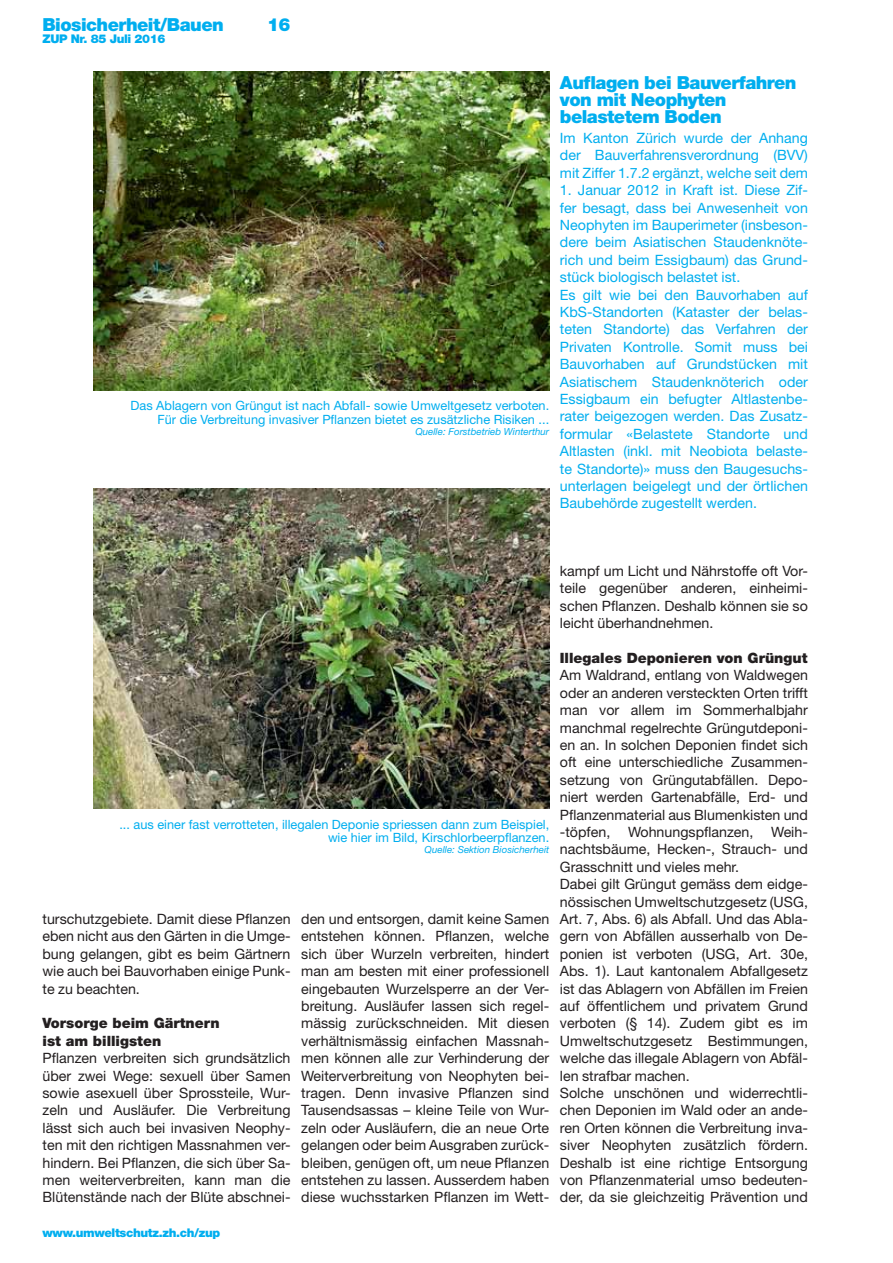
<style>
.page{position:relative;width:893px;height:1263px;background:#fff}
.page>*{position:absolute;margin:0;border:0;box-sizing:border-box;transform-origin:0 0}
.t1{font:900 18px/17.2px "Helvetica Neue LT Std";letter-spacing:-.03em;color:#00aeef}
.t2{font:14.25px/17.4px "Helvetica Neue LT Std";color:#231f20;text-align:justify}
.t3{font:14.25px/17.4px "Helvetica Neue LT Std";color:#00aeef;text-align:justify}
.t4{font:900 14.25px/17.2px "Helvetica Neue LT Std";color:#231f20}
.t5{font:12.75px/13.5px "Helvetica Neue LT Std";color:#00aeef;text-align:right}
.t6{font:900 12px "Helvetica Neue LT Std";letter-spacing:-.03em;color:#00aeef}
.t7{font:italic 9.75px "Helvetica Neue LT Std";color:#00aeef}
</style>
<div class="page">
<img style="left:93px;top:71px;width:456px;height:320px">
<img style="left:93px;top:489px;width:456px;height:320px">
<p class="t1" style="left:43px;top:18px;width:183px">Biosicherheit/Bauen</p>
<p class="t1" style="left:267px;top:18px;width:25px">16</p>
<p class="t6" style="left:43px;top:35px;width:125px">ZUP Nr. 85 Juli 2016</p>
<p class="t5" style="left:131px;top:401px;width:420px">Das Ablagern von Grüngut ist nach Abfall- sowie Umweltgesetz verboten.<br>Für die Verbreitung invasiver Pflanzen bietet es zusätzliche Risiken ...</p>
<p class="t7" style="left:415px;top:426px;width:135px">Quelle: Forstbetrieb Winterthur</p>
<p class="t1" style="left:560px;top:75px;width:238px">Auflagen bei Bauverfahren von mit Neophyten belastetem Boden</p>
<p class="t3" style="left:560px;top:131px;width:250px">Im Kanton Zürich wurde der Anhang der Bauverfahrensverordnung (BVV) mit Ziffer 1.7.2 ergänzt, welche seit dem</p>
<p class="t3" style="left:560px;top:183px;width:250px;text-align:left">1. Januar 2012 in Kraft ist. Diese Zif&shy;fer besagt, dass bei Anwesenheit von Neophyten im Bauperimeter (insbeson&shy;dere beim Asiatischen Staudenknöte&shy;rich und beim Essigbaum) das Grund&shy;stück biologisch belastet ist.<br>Es gilt wie bei den Bauvorhaben auf KbS-Standorten (Kataster der belas&shy;teten Standorte) das Verfahren der Privaten Kontrolle. Somit muss bei Bauvorhaben auf Grundstücken mit Asiatischem Staudenknöterich oder Essigbaum ein befugter Altlastenbe&shy;rater beigezogen werden. Das Zusatz&shy;formular «Belastete Standorte und Altlasten (inkl. mit Neobiota belaste&shy;te Standorte)» muss den Baugesuchs&shy;unterlagen beigelegt und der örtlichen Baubehörde zugestellt werden.</p>
<p class="t5" style="left:119px;top:819px;width:431px">... aus einer fast verrotteten, illegalen Deponie spriessen dann zum Beispiel, wie hier im Bild, Kirschlorbeerpflanzen.</p>
<p class="t7" style="left:425px;top:844px;width:126px">Quelle: Sektion Biosicherheit</p>
<p class="t2" style="left:43px;top:912px;width:250px">turschutzgebiete. Damit diese Pflanzen eben nicht aus den Gärten in die Umge&shy;bung gelangen, gibt es beim Gärtnern wie auch bei Bauvorhaben einige Punk&shy;te zu beachten.</p>
<p class="t4" style="left:43px;top:1016px;width:179px">Vorsorge beim Gärtnern ist am billigsten</p>
<p class="t2" style="left:43px;top:1051px;width:250px">Pflanzen verbreiten sich grundsätzlich über zwei Wege: sexuell über Samen sowie asexuell über Sprossteile, Wur&shy;zeln und Ausläufer. Die Verbreitung lässt sich auch bei invasiven Neophy&shy;ten mit den richtigen Massnahmen ver&shy;hindern. Bei Pflanzen, die sich über Sa&shy;men weiterverbreiten, kann man die Blütenstände nach der Blüte abschnei-</p>
<p class="t6" style="left:43px;top:1228px;width:179px">www.umweltschutz.zh.ch/zup</p>
<p class="t2" style="left:301px;top:912px;width:250px">den und entsorgen, damit keine Samen entstehen können. Pflanzen, welche sich über Wurzeln verbreiten, hindert man am besten mit einer professionell eingebauten Wurzelsperre an der Ver&shy;breitung. Ausläufer lassen sich regel&shy;mässig zurückschneiden. Mit diesen verhältnismässig einfachen Massnah&shy;men können alle zur Verhinderung der Weiterverbreitung von Neophyten bei&shy;tragen. Denn invasive Pflanzen sind Tausendsassas – kleine Teile von Wur&shy;zeln oder Ausläufern, die an neue Orte gelangen oder beim Ausgraben zurück&shy;bleiben, genügen oft, um neue Pflanzen entstehen zu lassen. Ausserdem haben diese wuchsstarken Pflanzen im Wett-</p>
<p class="t2" style="left:560px;top:564px;width:250px">kampf um Licht und Nährstoffe oft Vor&shy;teile gegenüber anderen, einheimi&shy;schen Pflanzen. Deshalb können sie so leicht überhandnehmen.</p>
<p class="t4" style="left:560px;top:651px;width:249px">Illegales Deponieren von Grüngut</p>
<p class="t2" style="left:560px;top:668px;width:250px;text-align:left">Am Waldrand, entlang von Waldwegen oder an anderen versteckten Orten trifft man vor allem im Sommerhalbjahr manchmal regelrechte Grüngutdeponi&shy;en an. In solchen Deponien findet sich oft eine unterschiedliche Zusammen&shy;setzung von Grüngutabfällen. Depo&shy;niert werden Gartenabfälle, Erd- und Pflanzenmaterial aus Blumenkisten und -töpfen, Wohnungspflanzen, Weih&shy;nachtsbäume, Hecken-, Strauch- und Grasschnitt und vieles mehr.<br>Dabei gilt Grüngut gemäss dem eidge&shy;nössischen Umweltschutzgesetz (USG, Art. 7, Abs. 6) als Abfall. Und das Abla&shy;gern von Abfällen ausserhalb von De&shy;ponien ist verboten (USG, Art. 30e, Abs. 1). Laut kantonalem Abfallgesetz ist das Ablagern von Abfällen im Freien auf öffentlichem und privatem Grund verboten (§ 14). Zudem gibt es im Umweltschutzgesetz Bestimmungen, welche das illegale Ablagern von Abfäl&shy;len strafbar machen.<br>Solche unschönen und widerrechtli&shy;chen Deponien im Wald oder an ande&shy;ren Orten können die Verbreitung inva&shy;siver Neophyten zusätzlich fördern.<br>Deshalb ist eine richtige Entsorgung von Pflanzenmaterial umso bedeuten&shy;der, da sie gleichzeitig Prävention und</p>
</div>
